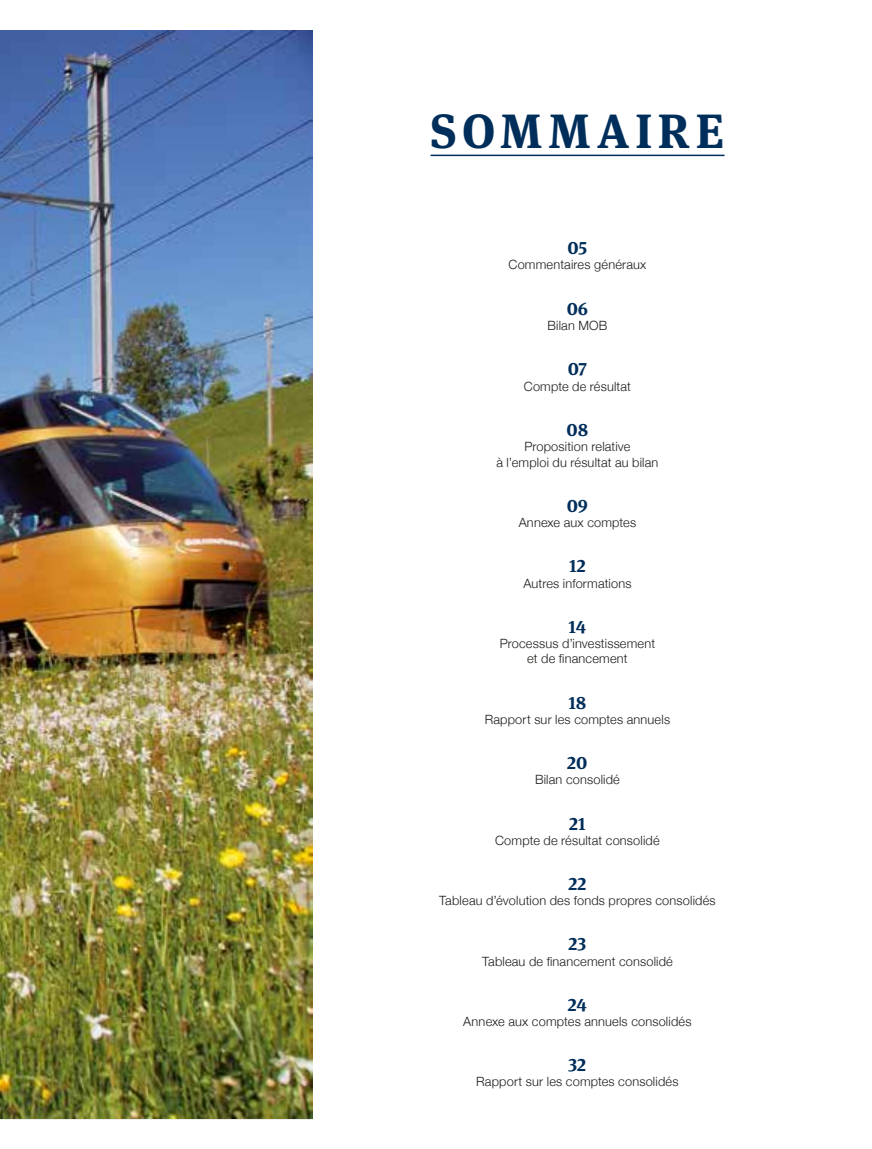
<style>
.page{position:relative;width:872px;height:1149px;background:#fff}
.page>*{position:absolute;margin:0;border:0;box-sizing:border-box;transform-origin:0 0}
.t1{font:700 48px "Meta Serif OT";letter-spacing:.125em;color:#002e5a}
.t2{font:700 18px "Meta Serif OT";letter-spacing:-.01em;color:#002e5a}
.t3{font:300 12.75px/15.3px "Helvetica Neue";letter-spacing:.015em;color:#1d1d1b;text-align:center}
</style>
<div class="page">
<img style="left:0;top:30px;width:313px;height:1088px">
<hr style="left:430px;top:154px;width:294px;height:2px;background:#002e5a">
<h1 class="t1" style="left:430px;top:101px;width:295px">SOMMAIRE</h1>
<h2 class="t2" style="left:567px;top:236px;width:22px">05</h2>
<p class="t3" style="left:508px;top:257px;width:139px">Commentaires généraux</p>
<h2 class="t2" style="left:567px;top:297px;width:23px">06</h2>
<p class="t3" style="left:547px;top:317px;width:61px">Bilan MOB</p>
<h2 class="t2" style="left:567px;top:357px;width:21px">07</h2>
<p class="t3" style="left:524px;top:378px;width:109px">Compte de résultat</p>
<h2 class="t2" style="left:566px;top:418px;width:23px">08</h2>
<p class="t3" style="left:496px;top:438px;width:164px">Proposition relative<br>à l’emploi du résultat au bilan</p>
<h2 class="t2" style="left:567px;top:493px;width:23px">09</h2>
<p class="t3" style="left:518px;top:514px;width:119px">Annexe aux comptes</p>
<h2 class="t2" style="left:569px;top:554px;width:18px">12</h2>
<p class="t3" style="left:523px;top:575px;width:110px">Autres informations</p>
<h2 class="t2" style="left:568px;top:615px;width:19px">14</h2>
<p class="t3" style="left:499px;top:635px;width:157px">Processus d’investissement et de financement</p>
<h2 class="t2" style="left:568px;top:691px;width:19px">18</h2>
<p class="t3" style="left:485px;top:711px;width:187px">Rapport sur les comptes annuels</p>
<h2 class="t2" style="left:567px;top:751px;width:22px">20</h2>
<p class="t3" style="left:535px;top:771px;width:86px">Bilan consolidé</p>
<h2 class="t2" style="left:569px;top:811px;width:18px">21</h2>
<p class="t3" style="left:495px;top:832px;width:166px">Compte de résultat consolidé</p>
<h2 class="t2" style="left:568px;top:871px;width:19px">22</h2>
<p class="t3" style="left:439px;top:892px;width:278px">Tableau d’évolution des fonds propres consolidés</p>
<h2 class="t2" style="left:568px;top:932px;width:20px">23</h2>
<p class="t3" style="left:482px;top:952px;width:192px">Tableau de financement consolidé</p>
<h2 class="t2" style="left:568px;top:992px;width:21px">24</h2>
<p class="t3" style="left:463px;top:1013px;width:230px">Annexe aux comptes annuels consolidés</p>
<h2 class="t2" style="left:568px;top:1052px;width:19px">32</h2>
<p class="t3" style="left:476px;top:1073px;width:204px">Rapport sur les comptes consolidés</p>
</div>
